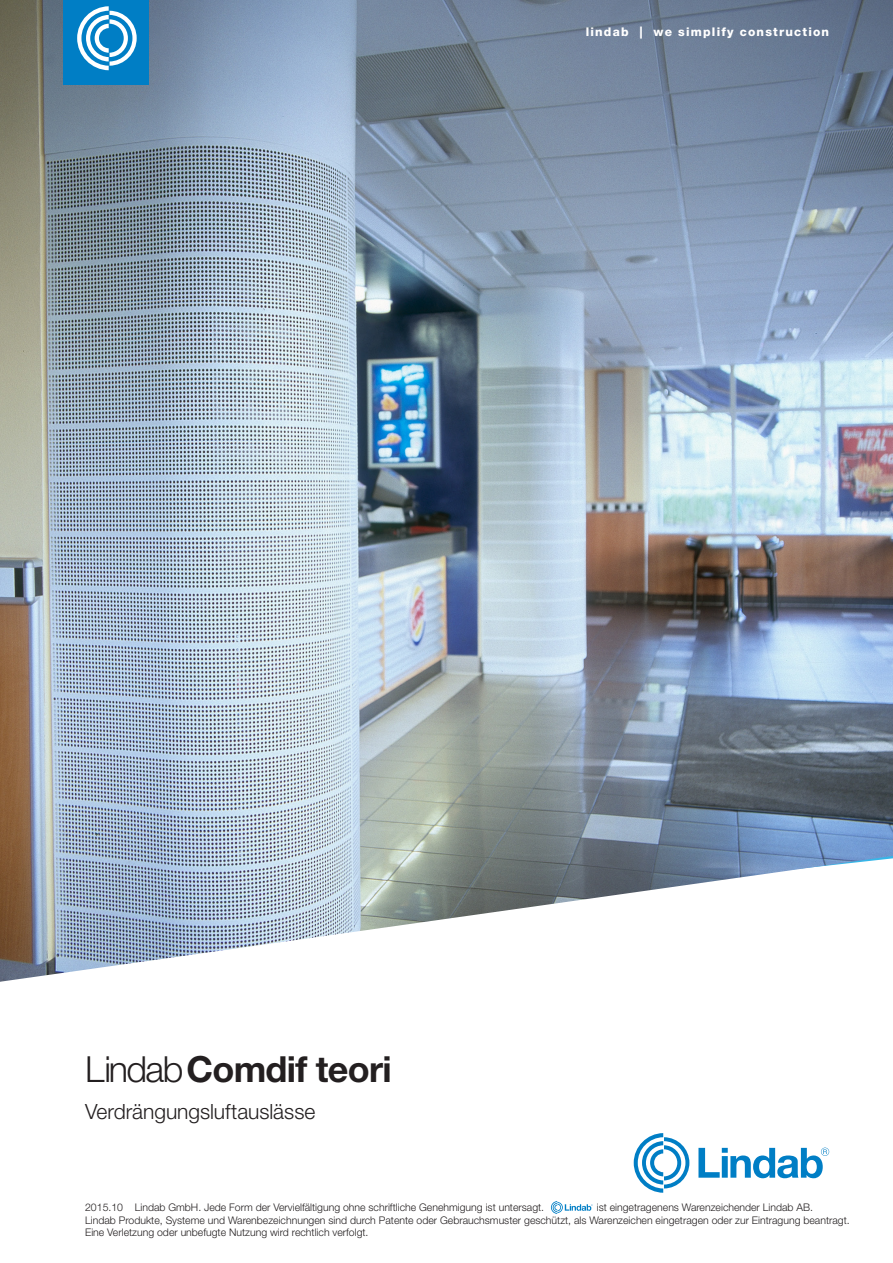
<style>
.page{position:relative;width:893px;height:1263px;background:#fff}
.page>*{position:absolute;margin:0;border:0;box-sizing:border-box;transform-origin:0 0}
.Heading_-_24_30_Blac{font:700 36px "Helvetica Neue LT Pro";letter-spacing:-.02em;color:#231f20}
.Heading_-_24_30_Blac-2{font:300 21px "Helvetica Neue LT Pro";color:#231f20}
.t1{font:800 12px "Helvetica Neue LT Pro";letter-spacing:.1em;color:#fff}
.t2{font:300 10.5px/12.6px "Helvetica Neue LT Pro";color:#231f20}
.s1{font-weight:300}
</style>
<div class="page">
<svg style="left:698px;top:1147px;width:131px;height:31px"></svg>
<svg style="left:634px;top:1133px;width:55px;height:60px"></svg>
<img style="left:0;top:0;width:893px;height:982px">
<div style="left:64px;top:0;width:85px;height:85px;background:#007ec5"></div>
<svg style="left:77px;top:6px;width:60px;height:64px"></svg>
<svg style="left:551px;top:1201px;width:42px;height:13px"></svg>
<p class="t1" style="left:586px;top:25px;width:245px">lindab | we simplify construction</p>
<p class="Heading_-_24_30_Blac" style="left:85px;top:1047px;width:308px"><span class="s1">Lindab</span>Comdif teori</p>
<p class="Heading_-_24_30_Blac-2" style="left:85px;top:1098px;width:232px">Verdrängungsluftauslässe</p>
<p class="t2" style="left:85px;top:1201px;width:461px">2015.10 Lindab GmbH. Jede Form der Vervielfältigung ohne schriftliche Genehmigung ist untersagt.</p>
<p class="t2" style="left:85px;top:1201px;width:766px;text-indent:512px">ist eingetragenens Warenzeichender Lindab AB.<br>Lindab Produkte, Systeme und Warenbezeichnungen sind durch Patente oder Gebrauchsmuster geschützt, als Warenzeichen eingetragen oder zur Eintragung beantragt.<br>Eine Verletzung oder unbefugte Nutzung wird rechtlich verfolgt.</p>
</div>
